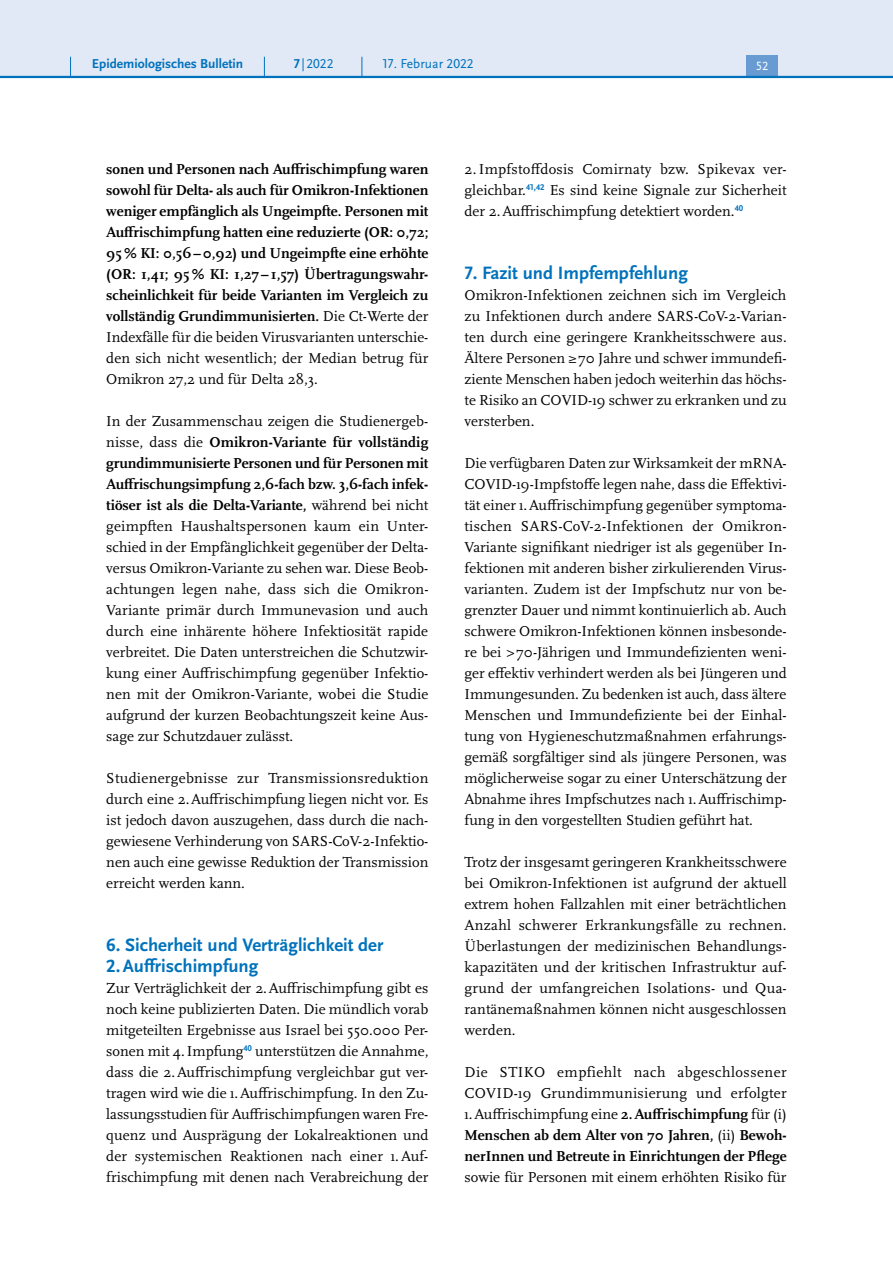
<style>
.page{position:relative;width:893px;height:1263px;background:#fff}
.page>*{position:absolute;margin:0;border:0;box-sizing:border-box;transform-origin:0 0}
.t1{font:700 18.75px/21px "Scala Sans Pro";color:#0072bc}
.P_-_Fließtext{font:15px/21px "Scala Pro";color:#000;text-align:justify}
.P_-_Fließtext-2{font:700 15px/21px "Scala Pro";color:#000;text-align:justify}
.t2{font:700 13.5px "Scala Sans Pro";color:#0072bc}
.t3{font:13.5px "Scala Sans Pro";color:#0072bc}
.t4{font:12.45px "Scala Sans Pro";color:#fff}
.s1{font-weight:700}
.s2{font-weight:400}
</style>
<div class="page">
<div style="left:0;top:0;width:893px;height:77px;background:#e1e8f6"></div>
<div style="left:746px;top:55px;width:32px;height:21px;background:#679bd2"></div>
<hr style="left:0;top:76px;width:893px;height:2px;background:#0072bc">
<svg style="left:70px;top:57px;width:1px;height:19px"></svg>
<svg style="left:264px;top:57px;width:1px;height:19px"></svg>
<svg style="left:362px;top:57px;width:1px;height:19px"></svg>
<p class="t2" style="left:92px;top:55px;width:153px">Epidemiologisches Bulletin</p>
<p class="t3" style="left:294px;top:55px;width:41px"><span class="s1">7</span> |2022</p>
<p class="t3" style="left:383px;top:55px;width:93px">17. Februar 2022</p>
<p class="t4" style="left:756px;top:59px;width:14px">52</p>
<p class="P_-_Fließtext-2" style="left:106px;top:158px;width:324px">sonen und Personen nach Auffrischimpfung waren sowohl für Delta- als auch für Omikron-Infektionen weniger empfänglich als Ungeimpfte. Personen mit Auffrischimpfung hatten eine reduzierte (OR: 0,72; 95 % KI: 0,56–0,92) und Ungeimpfte eine erhöhte (OR: 1,41; 95 % KI: 1,27 – 1,57) Übertragungswahr&shy;scheinlichkeit für beide Varianten im Vergleich zu vollständig Grundimmunisierten. <span class="s2">Die Ct-Werte der Indexfälle für die beiden Virusvarianten unterschie&shy;den sich nicht wesentlich; der Median betrug für Omikron 27,2 und für Delta 28,3.</span></p>
<p class="P_-_Fließtext" style="left:106px;top:410px;width:324px">In der Zusammenschau zeigen die Studienergeb&shy;nisse, dass die <span class="s1">Omikron-Variante für vollständig grundimmunisierte Personen und für Personen mit Auffrischungsimpfung 2,6-fach bzw. 3,6-fach infek&shy;tiöser ist als die Delta-Variante,</span> während bei nicht geimpften Haushaltspersonen kaum ein Unter&shy;schied in der Empfänglichkeit gegenüber der Delta&shy;versus Omikron-Variante zu sehen war. Diese Beob&shy;achtungen legen nahe, dass sich die Omikron-Variante primär durch Immunevasion und auch durch eine inhärente höhere Infektiosität rapide verbreitet. Die Daten unterstreichen die Schutzwir&shy;kung einer Auffrischimpfung gegenüber Infektio&shy;nen mit der Omikron-Variante, wobei die Studie aufgrund der kurzen Beobachtungszeit keine Aus&shy;sage zur Schutzdauer zulässt.</p>
<p class="P_-_Fließtext" style="left:106px;top:767px;width:324px">Studienergebnisse zur Transmissionsreduktion durch eine 2.Auffrischimpfung liegen nicht vor. Es ist jedoch davon auszugehen, dass durch die nach&shy;gewiesene Verhinderung von SARS-CoV-2-Infektio&shy;nen auch eine gewisse Reduktion der Transmission erreicht werden kann.</p>
<h3 class="t1" style="left:106px;top:934px;width:279px">6. Sicherheit und Verträglichkeit der<br>2.Auffrischimpfung</h3>
<p class="P_-_Fließtext" style="left:106px;top:977px;width:324px">Zur Verträglichkeit der 2.Auffrischimpfung gibt es noch keine publizierten Daten. Die mündlich vorab mitgeteilten Ergebnisse aus Israel bei 550.000 Per&shy;sonen mit 4.Impfung<sup>40</sup> unterstützen die Annahme, dass die 2.Auffrischimpfung vergleichbar gut ver&shy;tragen wird wie die 1.Auffrischimpfung. In den Zu&shy;lassungsstudien für Auffrischimpfungen waren Fre&shy;quenz und Ausprägung der Lokalreaktionen und der systemischen Reaktionen nach einer 1.Auf&shy;frischimpfung mit denen nach Verabreichung der</p>
<p class="P_-_Fließtext" style="left:465px;top:158px;width:324px">2.Impfstoffdosis Comirnaty bzw. Spikevax ver&shy;gleichbar.<sup>41,42</sup> Es sind keine Signale zur Sicherheit der 2.Auffrischimpfung detektiert worden.<sup>40</sup></p>
<h3 class="t1" style="left:465px;top:262px;width:225px">7. Fazit und Impfempfehlung</h3>
<p class="P_-_Fließtext" style="left:465px;top:284px;width:324px">Omikron-Infektionen zeichnen sich im Vergleich zu Infektionen durch andere SARS-CoV-2-Varian&shy;ten durch eine geringere Krankheitsschwere aus.<br>Ältere Personen ≥70 Jahre und schwer immundefi&shy;ziente Menschen haben jedoch weiterhin das höchs&shy;te Risiko an COVID-19 schwer zu erkranken und zu versterben.</p>
<p class="P_-_Fließtext" style="left:465px;top:452px;width:324px">Die verfügbaren Daten zur Wirksamkeit der mRNA-COVID-19-Impfstoffe legen nahe, dass die Effektivi&shy;tät einer 1.Auffrischimpfung gegenüber symptoma&shy;tischen SARS-CoV-2-Infektionen der Omikron-Variante signifikant niedriger ist als gegenüber In&shy;fektionen mit anderen bisher zirkulierenden Virus&shy;varianten. Zudem ist der Impfschutz nur von be&shy;grenzter Dauer und nimmt kontinuierlich ab. Auch schwere Omikron-Infektionen können insbesonde&shy;re bei &gt;70-Jährigen und Immundefizienten weni&shy;ger effektiv verhindert werden als bei Jüngeren und Immungesunden. Zu bedenken ist auch, dass ältere Menschen und Immundefiziente bei der Einhal&shy;tung von Hygieneschutzmaßnahmen erfahrungs&shy;gemäß sorgfältiger sind als jüngere Personen, was möglicherweise sogar zu einer Unterschätzung der Abnahme ihres Impfschutzes nach 1.Auffrischimp&shy;fung in den vorgestellten Studien geführt hat.</p>
<p class="P_-_Fließtext" style="left:465px;top:851px;width:324px">Trotz der insgesamt geringeren Krankheitsschwere bei Omikron-Infektionen ist aufgrund der aktuell extrem hohen Fallzahlen mit einer beträchtlichen Anzahl schwerer Erkrankungsfälle zu rechnen.<br>Überlastungen der medizinischen Behandlungs&shy;kapazitäten und der kritischen Infrastruktur auf&shy;grund der umfangreichen Isolations- und Qua&shy;rantänemaßnahmen können nicht ausgeschlossen werden.</p>
<p class="P_-_Fließtext" style="left:465px;top:1061px;width:324px">Die STIKO empfiehlt nach abgeschlossener COVID-19 Grundimmunisierung und erfolgter 1.Auffrischimpfung eine <span class="s1">2.Auffrischimpfung</span> für (i)<br><span class="s1">Menschen ab dem Alter von 70 Jahren,</span> (ii) <span class="s1">Bewoh&shy;nerInnen und Betreute in Einrichtungen der Pflege </span>sowie für Personen mit einem erhöhten Risiko für</p>
</div>
